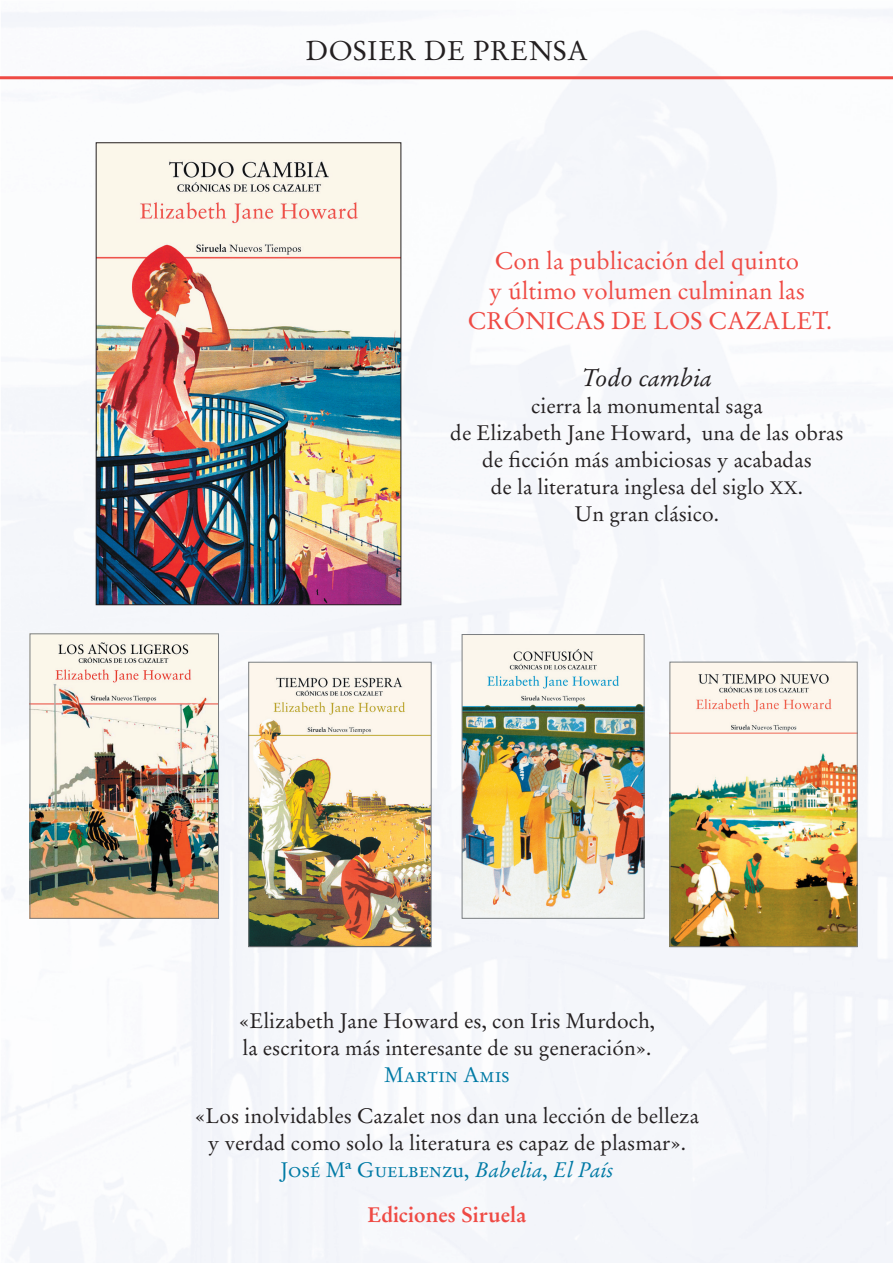
<style>
.page{position:relative;width:893px;height:1263px;background:#fff}
.page>*{position:absolute;margin:0;border:0;box-sizing:border-box;transform-origin:0 0}
.t1{font:27px "Stempel Garamond LT Std";letter-spacing:.02em;color:#231f20}
.t2{font:24px/30px "Stempel Garamond LT Std";color:#ef4a44;text-align:center}
.t3{font:italic 24px "Stempel Garamond LT Std";color:#231f20}
.t4{font:21px/27px "Stempel Garamond LT Std";color:#231f20;text-align:center}
.t5{font:700 21px "Stempel Garamond LT Std";color:#ef4a44}
.t6{font:21px "Stempel Garamond LT Std";color:#007aa5}
.s1{font-size:18px}
.s2{color:#007aa5}
.s3{font-style:italic;color:#007aa5}
</style>
<div class="page">
<hr style="left:0;top:76px;width:893px;height:3px;background:#ef4a44">
<img style="left:459px;top:632px;width:191px;height:292px">
<img style="left:464px;top:636px;width:178px;height:280px">
<div style="left:462px;top:634px;width:182px;height:284px;border:1px solid #7a7e81"></div>
<img style="left:246px;top:659px;width:191px;height:293px">
<img style="left:251px;top:664px;width:178px;height:281px">
<div style="left:249px;top:662px;width:182px;height:285px;border:1px solid #7a7e81"></div>
<img style="left:27px;top:631px;width:197px;height:293px">
<img style="left:32px;top:636px;width:185px;height:280px">
<div style="left:30px;top:634px;width:189px;height:284px;border:1px solid #7a7e81"></div>
<img style="left:668px;top:660px;width:195px;height:292px">
<img style="left:672px;top:664px;width:183px;height:281px">
<div style="left:670px;top:662px;width:187px;height:285px;border:1px solid #7a7e81"></div>
<img style="left:93px;top:140px;width:325px;height:375px">
<div style="left:93px;top:515px;width:325px;height:107px;background:#f5f7fb"></div>
<img style="left:98px;top:145px;width:301px;height:458px">
<div style="left:96px;top:143px;width:305px;height:462px;border:1px solid #231f20"></div>
<p class="t1" style="left:306px;top:34px;width:284px">DOSIER DE PRENSA</p>
<p class="t2" style="left:468px;top:245px;width:366px">Con la publicación del quinto<br>y último volumen culminan las<br>CRÓNICAS DE LOS CAZALET.</p>
<p class="t3" style="left:582px;top:363px;width:132px">Todo cambia</p>
<p class="t4" style="left:450px;top:392px;width:395px">cierra la monumental saga<br>de Elizabeth Jane Howard, una de las obras de ficción más ambiciosas y acabadas<br>de la literatura inglesa del siglo <span class="s1">XX</span>.<br>Un gran clásico.</p>
<p class="t4" style="left:239px;top:1008px;width:418px;text-align:left">«Elizabeth Jane Howard es, con Iris Murdoch, la escritora más interesante de su generación».</p>
<p class="t6" style="left:384px;top:1063px;width:127px">Martin Amis</p>
<p class="t4" style="left:195px;top:1102px;width:506px">«Los inolvidables Cazalet nos dan una lección de belleza y verdad como solo la literatura es capaz de plasmar».<br><span class="s2">José Mª Guelbenzu,</span> <span class="s3">Babelia</span><span class="s2">,</span> <span class="s3">El País</span></p>
<p class="t5" style="left:367px;top:1202px;width:161px">Ediciones Siruela</p>
</div>
